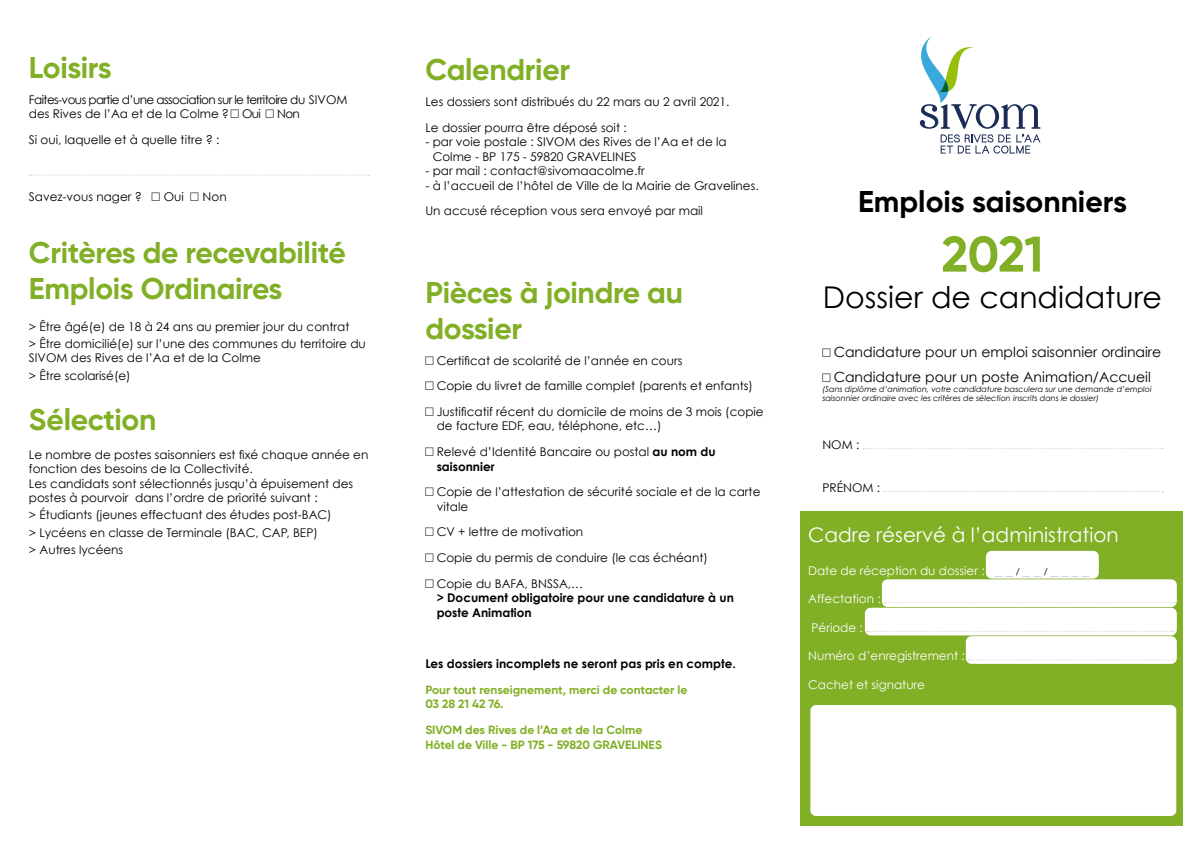
<style>
.page{position:relative;width:1191px;height:842px;background:#fff}
.page>*{position:absolute;margin:0;border:0;box-sizing:border-box;transform-origin:0 0}
.t1{font:700 50px "Gilroy";color:#81af25}
.t2{font:700 30px/36px "Gilroy";letter-spacing:-.01em;color:#81af25}
.t3{font:30px "Century Gothic";color:#000}
.t4{font:700 30px "Gilroy";color:#000}
.t5{font:20px "Century Gothic";color:#fff}
.t6{font:14px/25.3px "Century Gothic";color:#000}
.t7{font:12px/25.7px "Century Gothic";color:#000}
.t8{font:700 12px/14.4px "Gilroy";color:#81af25}
.t9{font:700 12px/14.4px "Century Gothic";color:#000}
.t10{font:12px "Century Gothic";color:#fff}
.t11{font:12px/14.4px "Century Gothic";letter-spacing:-.05em;color:#000}
.t12{font:italic 8px/9.6px "Century Gothic";color:#000}
.s1{font-weight:700}
.s2{font-family:"Myriad Pro";font-size:15px;color:#c5c6c6}
.s3{font-family:"Myriad Pro";font-size:10px;color:#000}
</style>
<div class="page">
<svg style="left:920px;top:36px;width:120px;height:118px"></svg>
<svg style="left:863px;top:448px;width:300px;height:1px"></svg>
<svg style="left:884px;top:491px;width:279px;height:1px"></svg>
<div style="left:800px;top:511px;width:383px;height:315px;background:#81af25"></div>
<div style="left:986px;top:551px;width:112px;height:27px;background:#fff;border-radius:6px"></div>
<div style="left:882px;top:579px;width:294px;height:28px;background:#fff;border-radius:6px"></div>
<div style="left:865px;top:608px;width:311px;height:27px;background:#fff;border-radius:6px"></div>
<div style="left:965px;top:636px;width:211px;height:28px;background:#fff;border-radius:6px"></div>
<svg style="left:884px;top:602px;width:291px;height:1px"></svg>
<svg style="left:866px;top:631px;width:308px;height:1px"></svg>
<svg style="left:968px;top:659px;width:205px;height:1px"></svg>
<div style="left:810px;top:705px;width:366px;height:111px;background:#fff;border-radius:6px"></div>
<svg style="left:29px;top:175px;width:341px;height:1px"></svg>
<h2 class="t2" style="left:29px;top:50px;width:84px">Loisirs</h2>
<p class="t11" style="left:29px;top:92px;width:320px">Faites-vous partie d’une association sur le territoire du SIVOM des Rives de l’Aa et de la Colme ? Oui</p>
<p class="t7" style="left:277px;top:101px;width:24px">Non</p>
<p class="t7" style="left:29px;top:127px;width:192px">Si oui, laquelle et à quelle titre ? :</p>
<p class="t7" style="left:29px;top:184px;width:114px">Savez-vous nager ?</p>
<p class="t7" style="left:164px;top:184px;width:22px">Oui</p>
<p class="t7" style="left:203px;top:184px;width:26px">Non</p>
<h2 class="t2" style="left:29px;top:234px;width:318px">Critères de recevabilité<br>Emplois Ordinaires</h2>
<p class="t7" style="left:29px;top:318px;width:338px;line-height:17.2px">&gt; Être âgé(e) de 18 à 24 ans au premier jour du contrat<br>&gt; Être domicilié(e) sur l’une des communes du territoire du</p>
<p class="t7" style="left:29px;top:349px;width:233px;line-height:17.2px">SIVOM des Rives de l’Aa et de la Colme &gt; Être scolarisé(e)</p>
<h2 class="t2" style="left:29px;top:401px;width:129px">Sélection</h2>
<p class="t7" style="left:29px;top:447px;width:341px;line-height:14.4px">Le nombre de postes saisonniers est fixé chaque année en fonction des besoins de la Collectivité.<br>Les candidats sont sélectionnés jusqu’à épuisement des postes à pourvoir dans l’ordre de priorité suivant :</p>
<p class="t7" style="left:29px;top:506px;width:304px;line-height:17.2px">&gt; Étudiants (jeunes effectuant des études post-BAC) &gt; Lycéens en classe de Terminale (BAC, CAP, BEP)<br>&gt; Autres lycéens</p>
<h2 class="t2" style="left:425px;top:52px;width:146px">Calendrier</h2>
<p class="t7" style="left:425px;top:89px;width:306px">Les dossiers sont distribués du 22 mars au 2 avril 2021.<br>Le dossier pourra être déposé soit :</p>
<p class="t7" style="left:433px;top:135px;width:295px;line-height:14.4px;text-indent:-7px">- par voie postale : SIVOM des Rives de l’Aa et de la<br>Colme - BP 175 - 59820 GRAVELINES</p>
<p class="t7" style="left:425px;top:158px;width:221px">- par mail : contact@sivomaacolme.fr</p>
<p class="t7" style="left:425px;top:172px;width:335px">- à l’accueil de l’hôtel de Ville de la Mairie de Gravelines.<br>Un accusé réception vous sera envoyé par mail</p>
<h2 class="t2" style="left:425px;top:274px;width:259px">Pièces à joindre au dossier</h2>
<p class="t7" style="left:437px;top:347px;width:328px">Certificat de scolarité de l’année en cours<br>Copie du livret de famille complet (parents et enfants)<br>Justificatif récent du domicile de moins de 3 mois (copie</p>
<p class="t7" style="left:437px;top:413px;width:280px">de facture EDF, eau, téléphone, etc…)<br>Relevé d’Identité Bancaire ou postal <span class="s1">au nom du</span></p>
<p class="t9" style="left:437px;top:459px;width:59px">saisonnier</p>
<p class="t7" style="left:437px;top:485px;width:325px;line-height:14.4px">Copie de l’attestation de sécurité sociale et de la carte vitale</p>
<p class="t7" style="left:437px;top:519px;width:273px">CV + lettre de motivation<br>Copie du permis de conduire (le cas échéant)<br>Copie du BAFA, BNSSA,…</p>
<p class="t9" style="left:437px;top:590px;width:299px">&gt; Document obligatoire pour une candidature à un poste Animation</p>
<p class="t9" style="left:425px;top:656px;width:312px">Les dossiers incomplets ne seront pas pris en compte.</p>
<p class="t8" style="left:425px;top:682px;width:263px">Pour tout renseignement, merci de contacter le<br>03 28 21 42 76.</p>
<p class="t8" style="left:425px;top:723px;width:238px">SIVOM des Rives de l’Aa et de la Colme<br>Hôtel de Ville - BP 175 - 59820 GRAVELINES</p>
<h2 class="t4" style="left:858px;top:182px;width:270px">Emplois saisonniers</h2>
<h1 class="t1" style="left:941px;top:223px;width:103px">2021</h1>
<h2 class="t3" style="left:823px;top:278px;width:341px">Dossier de candidature</h2>
<p class="t6" style="left:833px;top:339px;width:329px">Candidature pour un emploi saisonnier ordinaire<br>Candidature pour un poste Animation/Accueil</p>
<p class="t12" style="left:822px;top:384px;width:331px">(Sans diplôme d’animation, votre candidature basculera sur une demande d’emploi saisonnier ordinaire avec les critères de sélection inscrits dans le dossier)</p>
<p class="t7" style="left:822px;top:432px;width:38px">NOM :</p>
<p class="t7" style="left:822px;top:475px;width:59px">PRÉNOM :</p>
<h3 class="t5" style="left:808px;top:523px;width:312px">Cadre réservé à l’administration</h3>
<p class="t10" style="left:808px;top:563px;width:283px">Date de réception du dossier : <span class="s2">_ _</span> <span class="s3">/</span> <span class="s2">_ _</span> <span class="s3">/</span> <span class="s2">_ _ _ _</span></p>
<p class="t10" style="left:808px;top:592px;width:74px">Affectation :</p>
<p class="t10" style="left:811px;top:620px;width:53px">Période :</p>
<p class="t10" style="left:808px;top:649px;width:158px">Numéro d’enregistrement :</p>
<p class="t10" style="left:808px;top:677px;width:118px">Cachet et signature</p>
</div>
